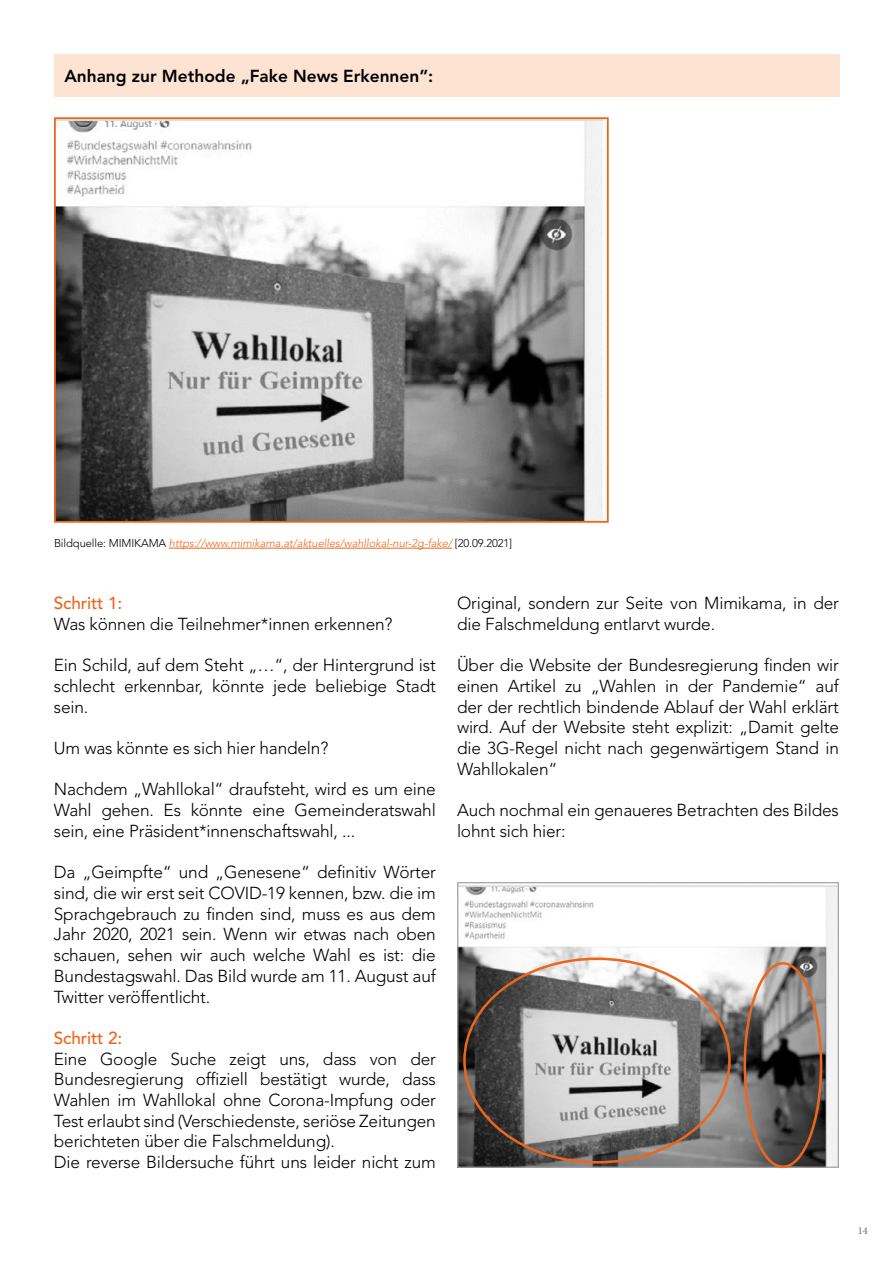
<style>
.page{position:relative;width:893px;height:1263px;background:#fff}
.page>*{position:absolute;margin:0;border:0;box-sizing:border-box;transform-origin:0 0}
.t1{font:300 17.25px/20.7px "Avenir LT Pro";letter-spacing:-.01em;color:#000;text-align:justify}
.t2{font:800 17.25px "Avenir LT Pro";color:#000}
.t3{font:500 17.25px "Avenir LT Pro";letter-spacing:-.01em;color:#ec671d}
.t4{font:italic 300 11.25px "Avenir LT Pro";letter-spacing:-.01em;color:#ec671d}
.t5{font:10.5px "Minion Pro";color:#706f6f}
.s1{font-style:normal;color:#000}
</style>
<div class="page">
<div style="left:54px;top:54px;width:785px;height:43px;background:#fde4d2"></div>
<img style="left:57px;top:120px;width:545px;height:400px">
<div style="left:54px;top:117px;width:555px;height:406px;border:2px solid #ec671d"></div>
<hr style="left:169px;top:548px;width:283px;height:1px;background:#ec671d">
<img style="left:459px;top:885px;width:378px;height:281px">
<div style="left:457px;top:882px;width:382px;height:286px;border:1px solid #a3a3a3"></div>
<div style="left:743px;top:962px;width:79px;height:206px;border:3px solid #ec671d;border-radius:50%"></div>
<p class="t2" style="left:64px;top:66px;width:370px">Anhang zur Methode „Fake News Erkennen”:</p>
<p class="t4" style="left:54px;top:536px;width:460px"><span class="s1">Bildquelle: MIMIKAMA</span> https://www.mimikama.at/aktuelles/wahllokal-nur-2g-fake/ <span class="s1">[20.09.2021]</span></p>
<p class="t3" style="left:54px;top:593px;width:70px">Schritt 1:</p>
<p class="t1" style="left:54px;top:614px;width:340px">Was können die Teilnehmer*innen erkennen?</p>
<p class="t1" style="left:54px;top:655px;width:383px">Ein Schild, auf dem Steht „…“, der Hintergrund ist schlecht erkennbar, könnte jede beliebige Stadt sein.</p>
<p class="t1" style="left:54px;top:738px;width:276px">Um was könnte es sich hier handeln?</p>
<p class="t1" style="left:54px;top:779px;width:383px">Nachdem „Wahllokal“ draufsteht, wird es um eine Wahl gehen. Es könnte eine Gemeinderatswahl sein, eine Präsident*innenschaftswahl, ...</p>
<p class="t1" style="left:54px;top:862px;width:383px">Da „Geimpfte“ und „Genesene“ definitiv Wörter sind, die wir erst seit COVID-19 kennen, bzw. die im Sprachgebrauch zu finden sind, muss es aus dem Jahr 2020, 2021 sein. Wenn wir etwas nach oben schauen, sehen wir auch welche Wahl es ist: die Bundestagswahl. Das Bild wurde am 11. August auf Twitter veröffentlicht.</p>
<p class="t3" style="left:54px;top:1028px;width:70px">Schritt 2:</p>
<p class="t1" style="left:54px;top:1048px;width:383px;text-align:left">Eine Google Suche zeigt uns, dass von der Bundesregierung offiziell bestätigt wurde, dass Wahlen im Wahllokal ohne Corona-Impfung oder Test erlaubt sind (Verschiedenste, seriöse Zeitungen berichteten über die Falschmeldung).<br>Die reverse Bildersuche führt uns leider nicht zum</p>
<p class="t1" style="left:457px;top:593px;width:383px">Original, sondern zur Seite von Mimikama, in der die Falschmeldung entlarvt wurde.</p>
<p class="t1" style="left:457px;top:655px;width:383px">Über die Website der Bundesregierung finden wir einen Artikel zu „Wahlen in der Pandemie“ auf der der rechtlich bindende Ablauf der Wahl erklärt wird. Auf der Website steht explizit: „Damit gelte die 3G-Regel nicht nach gegenwärtigem Stand in Wahllokalen“</p>
<p class="t1" style="left:457px;top:800px;width:383px">Auch nochmal ein genaueres Betrachten des Bildes lohnt sich hier:</p>
<p class="t5" style="left:858px;top:1223px;width:12px">14</p>
</div>
